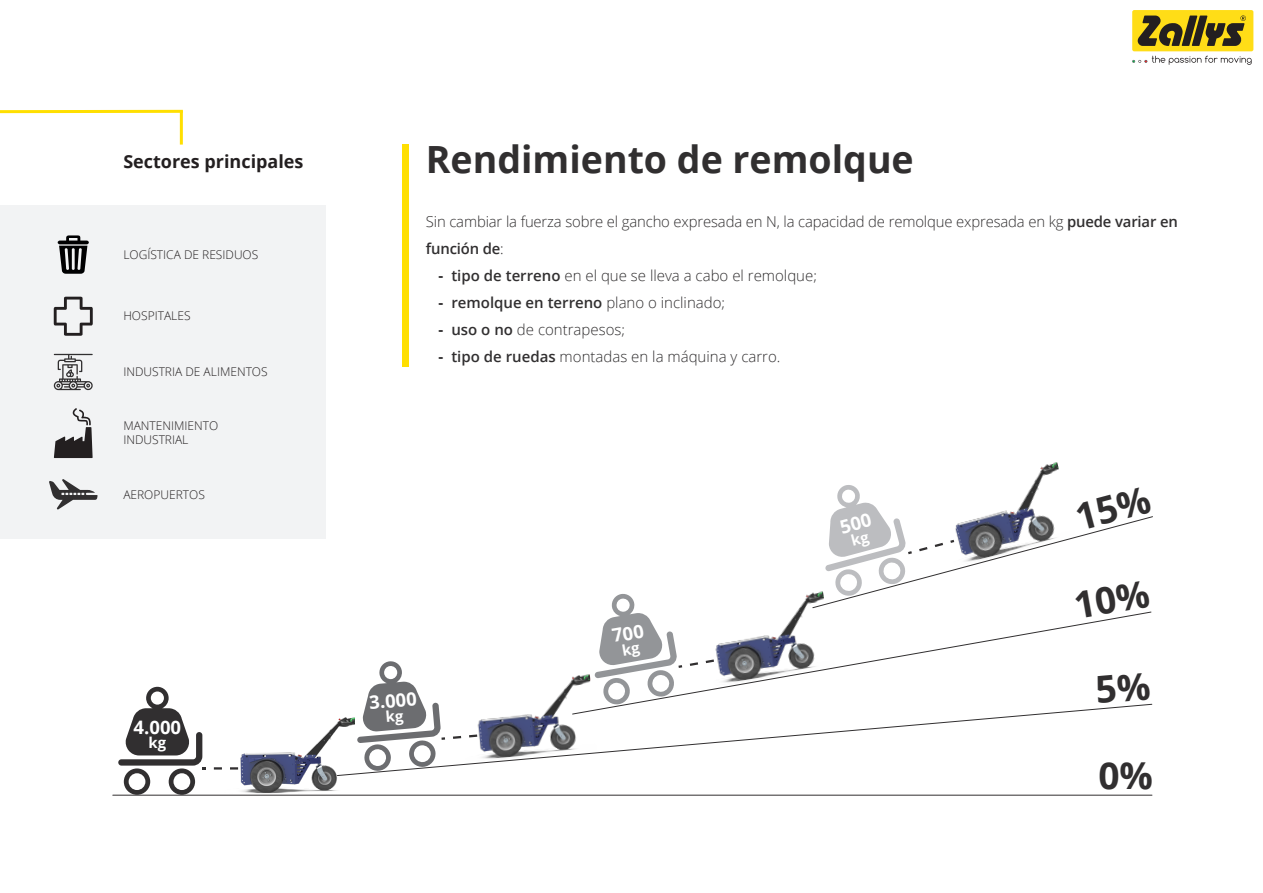
<style>
.page{position:relative;width:1263px;height:893px;background:#fff}
.page>*{position:absolute;margin:0;border:0;box-sizing:border-box;transform-origin:0 0}
.t1{font:700 37.5px "Open Sans";color:#312f30}
.t2{font:700 37.05px "Open Sans";color:#312f30}
.t3{font:700 18.6px "Open Sans";color:#fff}
.t4{font:700 18px "Open Sans";color:#231f20}
.t5{font:300 15px/27px "Open Sans";letter-spacing:-.01em;color:#312f30}
.t6{font:600 15px "Open Sans";color:#312f30}
.t7{font:700 14.85px "Open Sans";color:#fff}
.t8{font:300 12px "Open Sans";color:#231f20}
.s1{font-weight:600}
.s2{font-weight:700}
.s3{font-weight:300}
</style>
<div class="page">
<svg style="left:1132px;top:56px;width:119px;height:9px"></svg>
<div style="left:1132px;top:10px;width:121px;height:41px;background:#ffdd17;border-radius:2px"></div>
<svg style="left:1138px;top:15px;width:108px;height:31px"></svg>
<div style="left:0;top:205px;width:325px;height:334px;background:#f2f3f4"></div>
<svg style="left:0;top:109px;width:183px;height:6px"></svg>
<hr style="left:180px;top:111px;width:3px;height:34px;background:#ffdf01">
<svg style="left:58px;top:235px;width:31px;height:39px"></svg>
<svg style="left:54px;top:297px;width:39px;height:39px"></svg>
<svg style="left:54px;top:354px;width:39px;height:37px"></svg>
<svg style="left:54px;top:408px;width:39px;height:50px"></svg>
<svg style="left:214px;top:767px;width:8px;height:3px"></svg>
<hr style="left:113px;top:795px;width:1039px;height:1px;background:#312f30">
<svg style="left:355px;top:704px;width:798px;height:71px"></svg>
<img style="left:223px;top:717px;width:132px;height:79px">
<img style="left:457px;top:679px;width:140px;height:90px">
<img style="left:797px;top:593px;width:15px;height:18px">
<img style="left:1033px;top:462px;width:26px;height:22px">
<svg style="left:118px;top:687px;width:88px;height:108px"></svg>
<svg style="left:572px;top:611px;width:580px;height:104px"></svg>
<svg style="left:49px;top:479px;width:49px;height:31px"></svg>
<div style="left:402px;top:145px;width:7px;height:222px;background:#ffdf01"></div>
<svg style="left:357px;top:661px;width:88px;height:110px"></svg>
<svg style="left:594px;top:594px;width:88px;height:111px"></svg>
<svg style="left:1096px;top:672px;width:54px;height:32px"></svg>
<svg style="left:812px;top:484px;width:341px;height:135px"></svg>
<p class="t4" style="left:123px;top:149px;width:182px">Sectores principales</p>
<p class="t1" style="left:426px;top:133px;width:489px">Rendimiento de remolque</p>
<p class="t5" style="left:426px;top:208px;width:753px">Sin cambiar la fuerza sobre el gancho expresada en N, la capacidad de remolque expresada en kg <span class="s1">puede variar en función de</span>:</p>
<p class="t5" style="left:439px;top:262px;width:380px"><span class="s2">-</span> <span class="s1">tipo de terreno</span> en el que se lleva a cabo el remolque;</p>
<p class="t6" style="left:439px;top:293px;width:288px"><span class="s2">-</span> remolque en terreno <span class="s3">plano o inclinado;</span></p>
<p class="t5" style="left:439px;top:316px;width:188px"><span class="s2">-</span> <span class="s1">uso o no</span> de contrapesos;</p>
<p class="t5" style="left:439px;top:343px;width:343px"><span class="s2">-</span> <span class="s1">tipo de ruedas</span> montadas en la máquina y carro.</p>
<p class="t8" style="left:123px;top:246px;width:136px">LOGÍSTICA DE RESIDUOS</p>
<p class="t8" style="left:123px;top:308px;width:69px">HOSPITALES</p>
<p class="t8" style="left:123px;top:364px;width:146px">INDUSTRIA DE ALIMENTOS</p>
<p class="t8" style="left:123px;top:417px;width:96px">MANTENIMIENTO</p>
<p class="t8" style="left:123px;top:432px;width:67px">INDUSTRIAL</p>
<p class="t8" style="left:123px;top:486px;width:83px">AEROPUERTOS</p>
<p class="t3" style="left:134px;top:714px;width:49px">4.000</p>
<p class="t7" style="left:149px;top:732px;width:19px">kg</p>
<p class="t3" style="left:368px;top:689px;width:49px;rotate:-5deg">3.000</p>
<p class="t2" style="left:1098px;top:749px;width:56px">0%</p>
</div>
